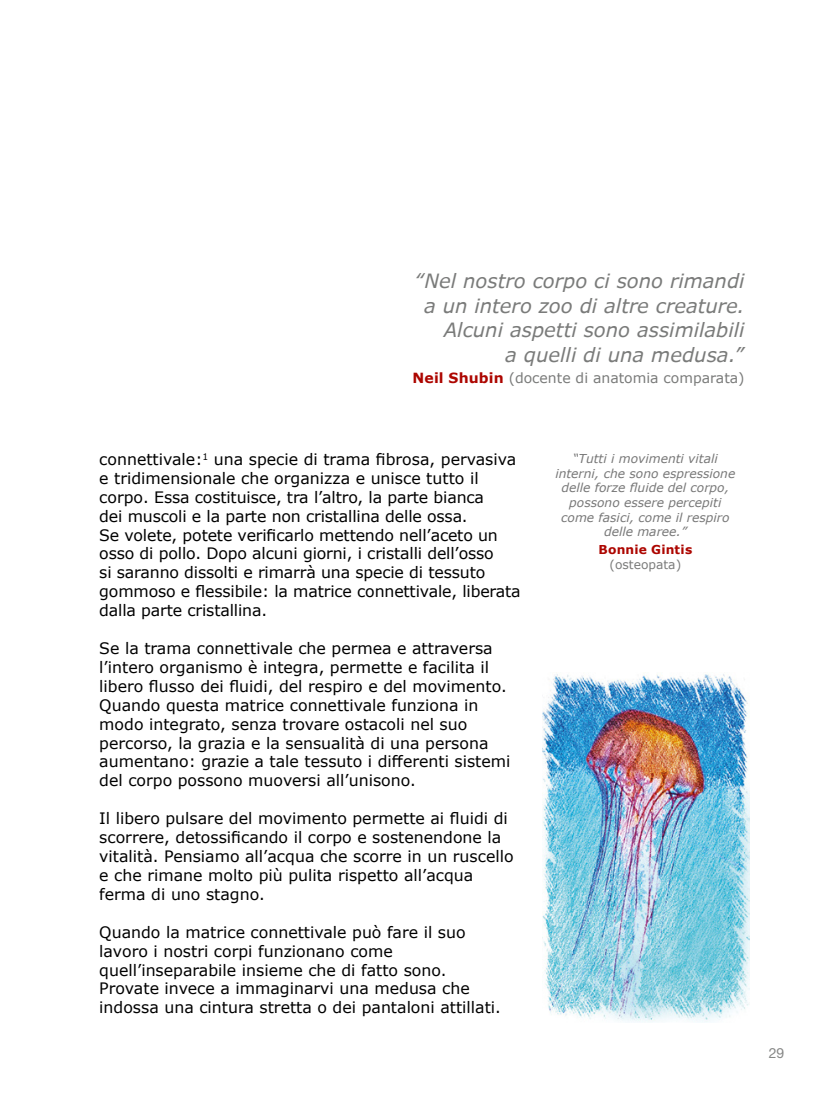
<style>
.page{position:relative;width:834px;height:1112px;background:#fff}
.page>*{position:absolute;margin:0;border:0;box-sizing:border-box;transform-origin:0 0}
.t1{font:italic 19.6px/24.5px "Verdana Pro";color:#7a7b7a;text-align:right}
.t2{font:15.75px/18.9px "Verdana";color:#000}
.t3{font:14px "Verdana";color:#7a7b7a}
.t4{font:14px "Helvetica Neue LT Std";color:#868786}
.t5{font:italic 12.25px/14.7px "Verdana";color:#787878;text-align:center}
.t6{font:700 12.25px "Verdana";letter-spacing:.015em;color:#ad0600}
.t7{font:12.25px "Verdana";color:#7a7b7a}
.s1{font-weight:700;color:#ad0600}
</style>
<div class="page">
<img style="left:542px;top:672px;width:207px;height:350px">
<p class="t1" style="left:414px;top:269px;width:332px">“Nel nostro corpo ci sono rimandi a un intero zoo di altre creature.<br>Alcuni aspetti sono assimilabili<br>a quelli di una medusa.”</p>
<p class="t3" style="left:412px;top:368px;width:333px"><span class="s1">Neil Shubin</span> (docente di anatomia comparata)</p>
<p class="t2" style="left:99px;top:449px;width:423px">connettivale:<sup>1</sup> una specie di trama fibrosa, pervasiva e tridimensionale che organizza e unisce tutto il corpo. Essa costituisce, tra l’altro, la parte bianca<br>dei muscoli e la parte non cristallina delle ossa.<br>Se volete, potete verificarlo mettendo nell’aceto un osso di pollo. Dopo alcuni giorni, i cristalli dell’osso<br>si saranno dissolti e rimarrà una specie di tessuto gommoso e flessibile: la matrice connettivale, liberata dalla parte cristallina.</p>
<p class="t2" style="left:99px;top:638px;width:412px">Se la trama connettivale che permea e attraversa l’intero organismo è integra, permette e facilita il libero flusso dei fluidi, del respiro e del movimento.<br>Quando questa matrice connettivale funziona in modo integrato, senza trovare ostacoli nel suo percorso, la grazia e la sensualità di una persona aumentano: grazie a tale tessuto i differenti sistemi del corpo possono muoversi all’unisono.</p>
<p class="t2" style="left:99px;top:808px;width:416px">Il libero pulsare del movimento permette ai fluidi di scorrere, detossificando il corpo e sostenendone la vitalità. Pensiamo all’acqua che scorre in un ruscello e che rimane molto più pulita rispetto all’acqua ferma di uno stagno.</p>
<p class="t2" style="left:99px;top:922px;width:403px">Quando la matrice connettivale può fare il suo lavoro i nostri corpi funzionano come quell’inseparabile insieme che di fatto sono.<br>Provate invece a immaginarvi una medusa che indossa una cintura stretta o dei pantaloni attillati.</p>
<p class="t5" style="left:555px;top:451px;width:181px">“Tutti i movimenti vitali interni, che sono espressione delle forze fluide del corpo, possono essere percepiti come fasici, come il respiro delle maree.”</p>
<p class="t6" style="left:598px;top:540px;width:95px">Bonnie Gintis</p>
<p class="t7" style="left:609px;top:555px;width:73px">(osteopata)</p>
<p class="t4" style="left:768px;top:1044px;width:17px">29</p>
</div>
